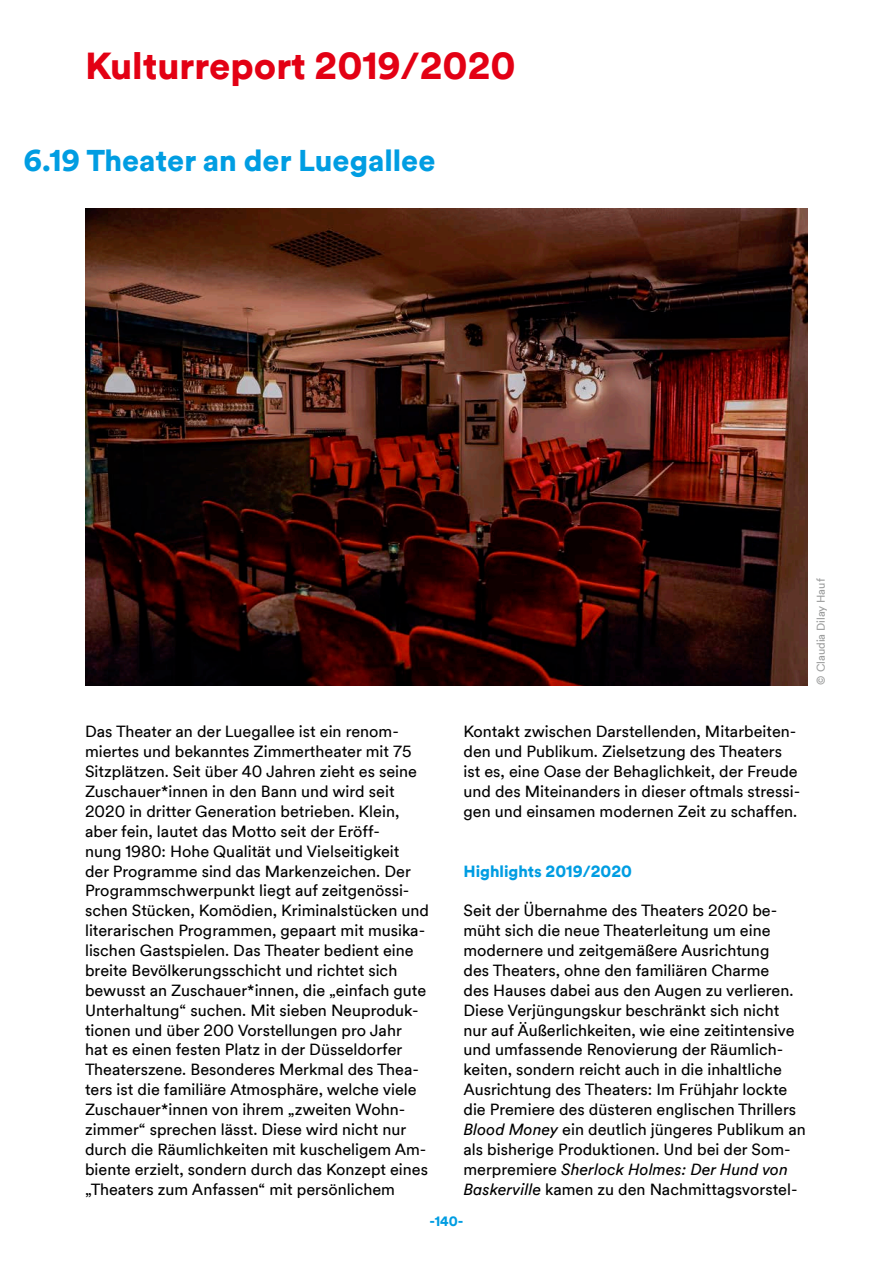
<style>
.page{position:relative;width:893px;height:1263px;background:#fff}
.page>*{position:absolute;margin:0;border:0;box-sizing:border-box;transform-origin:0 0}
.t1{font:900 37.5px "Duesseldorf Circular TT";color:#e30014}
.Ü_Kapitel{font:900 30px "Duesseldorf Circular TT";color:#009de2}
.fliess{font:16.2px/20px "Duesseldorf Circular TT";color:#000}
.Ü2{font:900 16.2px "Duesseldorf Circular TT";color:#009de2}
.t2{font:900 13.5px "Duesseldorf Circular TT";color:#009de2}
.t3{font:11.25px "Duesseldorf Circular TT";color:#9b9c9c}
.s1{font-style:italic}
</style>
<div class="page">
<img style="left:85px;top:208px;width:723px;height:477px">
<h1 class="t1" style="left:85px;top:40px;width:432px">Kulturreport 2019/2020</h1>
<h2 class="Ü_Kapitel" style="left:23px;top:140px;width:414px">6.19 Theater an der Luegallee</h2>
<p class="t3" style="left:813px;top:685px;width:108px;rotate:-90deg">© Claudia Dilay Hauf</p>
<p class="fliess" style="left:85px;top:721px;width:345px">Das Theater an der Luegallee ist ein renom&shy;miertes und bekanntes Zimmertheater mit 75<br>Sitzplätzen. Seit über 40 Jahren zieht es seine Zuschauer*innen in den Bann und wird seit 2020 in dritter Generation betrieben. Klein, aber fein, lautet das Motto seit der Eröff-<br>nung 1980: Hohe Qualität und Vielseitigkeit<br>der Programme sind das Markenzeichen. Der Programmschwerpunkt liegt auf zeitgenössi&shy;schen Stücken, Komödien, Kriminalstücken und literarischen Programmen, gepaart mit musika&shy;lischen Gastspielen. Das Theater bedient eine breite Bevölkerungsschicht und richtet sich bewusst an Zuschauer*innen, die „einfach gute Unterhaltung“ suchen. Mit sieben Neuproduk&shy;tionen und über 200 Vorstellungen pro Jahr hat es einen festen Platz in der Düsseldorfer Theaterszene. Besonderes Merkmal des Thea&shy;ters ist die familiäre Atmosphäre, welche viele Zuschauer*innen von ihrem „zweiten Wohn&shy;zimmer“ sprechen lässt. Diese wird nicht nur durch die Räumlichkeiten mit kuscheligem Am&shy;biente erzielt, sondern durch das Konzept eines „Theaters zum Anfassen“ mit persönlichem</p>
<p class="fliess" style="left:463px;top:721px;width:338px">Kontakt zwischen Darstellenden, Mitarbeiten&shy;den und Publikum. Zielsetzung des Theaters ist es, eine Oase der Behaglichkeit, der Freude und des Miteinanders in dieser oftmals stressi&shy;gen und einsamen modernen Zeit zu schaffen.</p>
<h3 class="Ü2" style="left:463px;top:859px;width:170px">Highlights 2019/2020</h3>
<p class="fliess" style="left:463px;top:900px;width:344px">Seit der Übernahme des Theaters 2020 be&shy;müht sich die neue Theaterleitung um eine modernere und zeitgemäßere Ausrichtung<br>des Theaters, ohne den familiären Charme<br>des Hauses dabei aus den Augen zu verlieren.<br>Diese Verjüngungskur beschränkt sich nicht nur auf Äußerlichkeiten, wie eine zeitintensive und umfassende Renovierung der Räumlich&shy;keiten, sondern reicht auch in die inhaltliche Ausrichtung des Theaters: Im Frühjahr lockte die Premiere des düsteren englischen Thrillers <span class="s1">Blood Money</span> ein deutlich jüngeres Publikum an als bisherige Produktionen. Und bei der Som&shy;merpremiere <span class="s1">Sherlock Holmes: Der Hund von Baskerville</span> kamen zu den Nachmittagsvorstel-</p>
<p class="t2" style="left:429px;top:1212px;width:35px">-140-</p>
</div>
